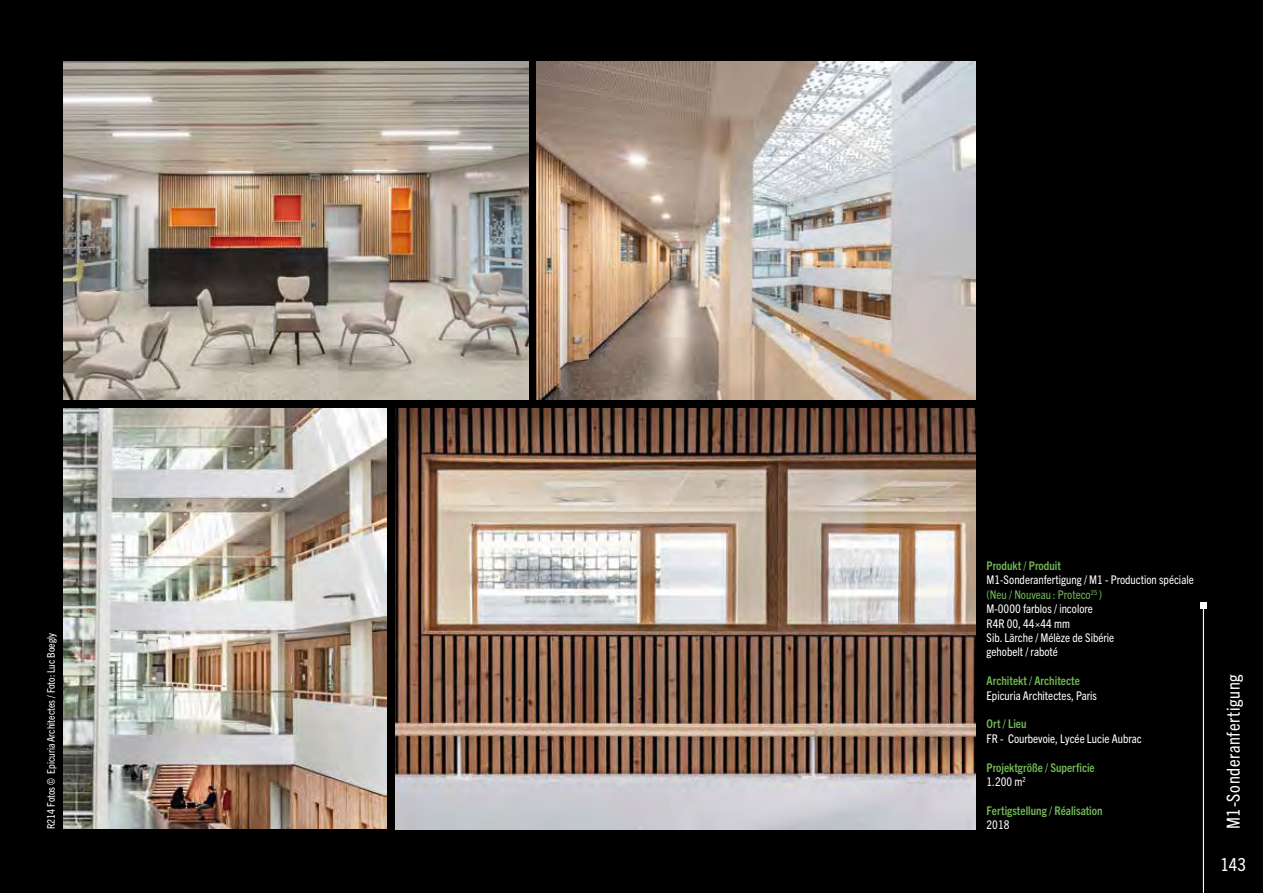
<style>
.page{position:relative;width:1263px;height:893px;background:#000}
.page>*{position:absolute;margin:0;border:0;box-sizing:border-box;transform-origin:0 0}
.t1{font:condensed 18px "Trade Gothic Next LT Pro";letter-spacing:.035em;color:#fff}
.t2{font:condensed 12px/14.4px "Trade Gothic Next LT Pro";color:#fff}
.t3{font:700 condensed 12px/14.4px "Trade Gothic Next LT Pro";color:#74b959}
.t4{font:condensed 10.5px "Trade Gothic Next LT Pro";color:#fff}
.s1{color:#74b959}
.s2{font-weight:400;color:#fff}
</style>
<div class="page">
<hr style="left:1203px;top:605px;width:1px;height:288px;background:#fff">
<div style="left:1200px;top:602px;width:7px;height:6px;background:#fff"></div>
<img style="left:64px;top:61px;width:464px;height:339px">
<img style="left:64px;top:408px;width:323px;height:421px">
<img style="left:395px;top:408px;width:580px;height:421px">
<img style="left:537px;top:61px;width:438px;height:339px">
<p class="t4" style="left:44px;top:829px;width:197px;rotate:-90deg">R214 Fotos © Epicuria Architectes / Foto: Luc Boegly</p>
<p class="t3" style="left:986px;top:558px;width:76px">Produkt / Produit</p>
<p class="t2" style="left:986px;top:572px;width:209px">M1-Sonderanfertigung / M1 - Production spéciale <span class="s1">(Neu / Nouveau : Proteco</span><sup>25</sup> <span class="s1">)<br></span>M-0000 farblos / incolore<br>R4R 00, 44×44 mm<br>Sib. Lärche / Mélèze de Sibérie<br>gehobelt / raboté</p>
<p class="t3" style="left:986px;top:673px;width:95px">Architekt / Architecte</p>
<p class="t2" style="left:986px;top:687px;width:112px">Epicuria Architectes, Paris</p>
<p class="t3" style="left:986px;top:716px;width:41px">Ort / Lieu</p>
<p class="t2" style="left:986px;top:730px;width:157px">FR - Courbevoie, Lycée Lucie Aubrac</p>
<p class="t3" style="left:986px;top:759px;width:110px">Projektgröße / Superficie<br><span class="s2">1.200 m</span><sup>2</sup></p>
<p class="t3" style="left:986px;top:802px;width:118px">Fertigstellung / Réalisation</p>
<p class="t2" style="left:986px;top:817px;width:24px">2018</p>
<h1 class="t1" style="left:1221px;top:829px;width:156px;rotate:-90deg">M1-Sonderanfertigung</h1>
<h1 class="t1" style="left:1220px;top:852px;width:27px">143</h1>
</div>
